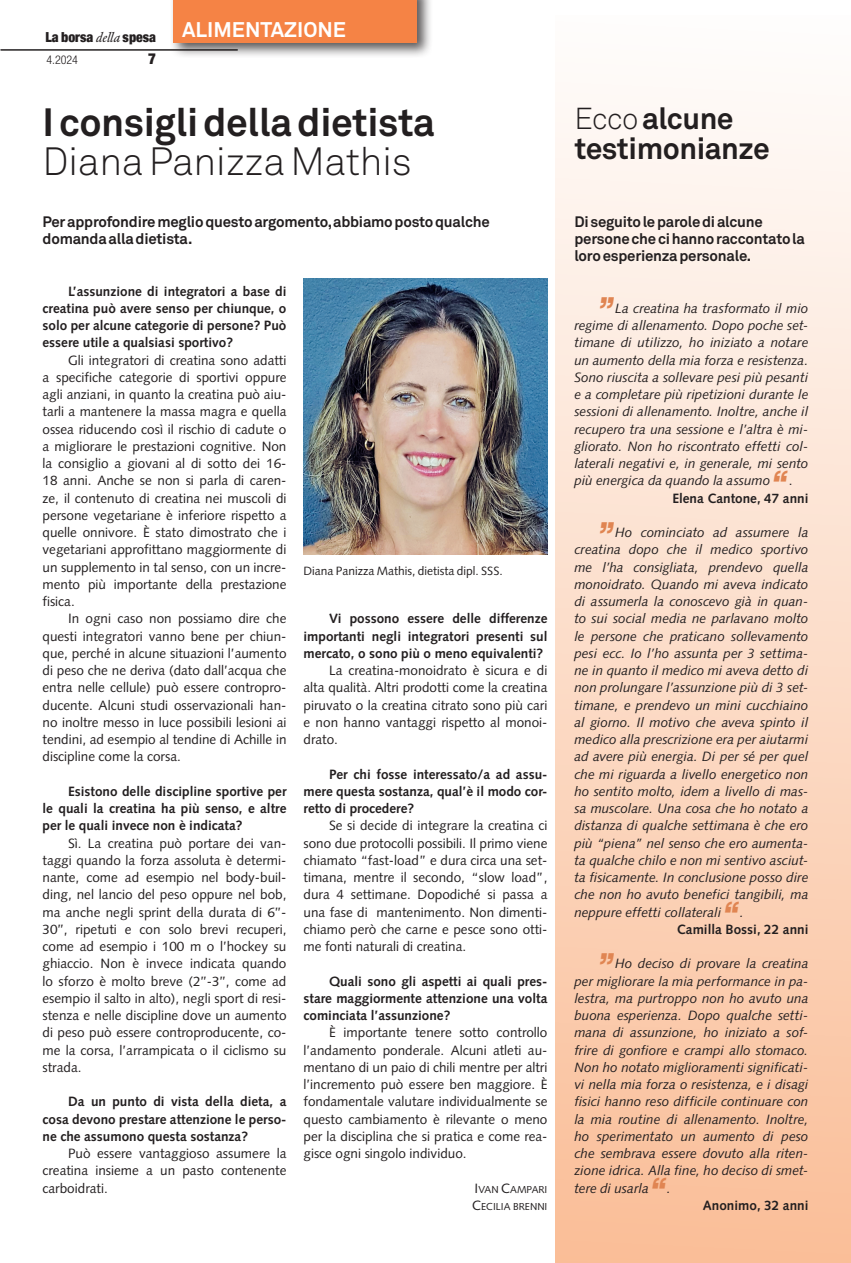
<style>
.page{position:relative;width:851px;height:1263px;background:#fff}
.page>*{position:absolute;margin:0;border:0;box-sizing:border-box;transform-origin:0 0}
._018_Titolo_28{font:700 39px "Akkurat Std";letter-spacing:-.01em;color:#231f20}
._018_Titolo_28-2{font:300 39px "Akkurat Std";letter-spacing:-.01em;color:#231f20}
._010_Testo{font:italic 700 33px "Syntax";color:#e08552}
._016_Introduzione_grande{font:700 30px/30px "Akkurat Std";letter-spacing:-.015em;color:#231f20}
._101_Titolo_Rubrica{font:700 21px "Akkurat Std";color:#fff}
._015_Introduzione_piccola{font:700 15px/17.2px "Akkurat Std";letter-spacing:-.015em;color:#231f20}
.t1{font:900 condensed 15px "Helvetica Neue";color:#231f20}
.t2{font:900 condensed 13.8px "Helvetica Neue";color:#231f20}
._010_Testo-2{font:13.5px/17.2px "Syntax";color:#231f20;text-align:justify}
._010_Testo-3{font:italic 13.5px/17.2px "Syntax";letter-spacing:-.005em;color:#231f20;text-align:justify}
._010_Testo-4{font:700 13.5px/17.2px "Syntax";color:#231f20;text-align:justify}
._021_didascalie_immagini{font:12px "Syntax";color:#231f20}
.t3{font:300 condensed 12px "Helvetica Neue";color:#231f20}
._019_Autore_articolo{font:10.2px "Syntax";color:#231f20}
.s1{font-family:"Garamond BE";font-weight:400;font-style:italic;font-stretch:normal}
.s2{font-size:13.5px}
.s3{font-weight:300}
</style>
<div class="page">
<div style="left:556px;top:15px;width:294px;height:1248px;background:linear-gradient(to bottom,#fefdfc,#fabe98)"></div>
<div style="left:169px;top:0;width:264px;height:59px;background:#231f20;opacity:.75"></div>
<div style="left:173px;top:0;width:244px;height:43px;background:#f58345"></div>
<img style="left:303px;top:278px;width:244px;height:276px">
<hr style="left:1px;top:50px;width:237px;height:1px;background:#231f20">
<p class="t2" style="left:45px;top:25px;width:112px">La borsa <span class="s1">della</span> spesa</p>
<p class="t3" style="left:46px;top:53px;width:33px">4.2024</p>
<p class="t1" style="left:148px;top:46px;width:9px">7</p>
<p class="_101_Titolo_Rubrica" style="left:182px;top:16px;width:165px">ALIMENTAZIONE</p>
<p class="_018_Titolo_28" style="left:43px;top:99px;width:394px">I consigli della dietista</p>
<p class="_018_Titolo_28-2" style="left:43px;top:139px;width:371px">Diana Panizza Mathis</p>
<p class="_015_Introduzione_piccola" style="left:43px;top:212px;width:448px">Per approfondire meglio questo argomento, abbiamo posto qualche domanda alla dietista.</p>
<p class="_010_Testo-4" style="left:43px;top:282px;width:245px;text-indent:26px">L’assunzione di integratori a base di creatina può avere senso per chiunque, o solo per alcune categorie di persone? Può essere utile a qualsiasi sportivo?</p>
<p class="_010_Testo-2" style="left:43px;top:351px;width:245px;text-indent:26px">Gli integratori di creatina sono adatti a specifiche categorie di sportivi oppure agli anziani, in quanto la creatina può aiu&shy;tarli a mantenere la massa magra e quella ossea riducendo così il rischio di cadute o a migliorare le prestazioni cognitive. Non la consiglio a giovani al di sotto dei 16- 18 anni. Anche se non si parla di caren&shy;ze, il contenuto di creatina nei muscoli di persone vegetariane è inferiore rispetto a quelle onnivore. È stato dimostrato che i vegetariani approfittano maggiormente di un supplemento in tal senso, con un incre&shy;mento più importante della prestazione fisica.</p>
<p class="_010_Testo-2" style="left:43px;top:610px;width:245px;text-indent:26px">In ogni caso non possiamo dire che questi integratori vanno bene per chiun&shy;que, perché in alcune situazioni l’aumento di peso che ne deriva (dato dall’acqua che entra nelle cellule) può essere contropro&shy;ducente. Alcuni studi osservazionali han&shy;no inoltre messo in luce possibili lesioni ai tendini, ad esempio al tendine di Achille in discipline come la corsa.</p>
<p class="_010_Testo-4" style="left:43px;top:783px;width:245px;text-indent:26px">Esistono delle discipline sportive per le quali la creatina ha più senso, e altre per le quali invece non è indicata?</p>
<p class="_010_Testo-2" style="left:43px;top:834px;width:245px;text-indent:26px">Sì. La creatina può portare dei van&shy;taggi quando la forza assoluta è determi&shy;nante, come ad esempio nel body-buil&shy;ding, nel lancio del peso oppure nel bob, ma anche negli sprint della durata di 6’’- 30’’, ripetuti e con solo brevi recuperi, come ad esempio i 100 m o l’hockey su ghiaccio. Non è invece indicata quando lo sforzo è molto breve (2’’-3’’, come ad esempio il salto in alto), negli sport di resi&shy;stenza e nelle discipline dove un aumento di peso può essere controproducente, co&shy;me la corsa, l’arrampicata o il ciclismo su strada.</p>
<p class="_010_Testo-4" style="left:43px;top:1093px;width:245px;text-indent:26px">Da un punto di vista della dieta, a cosa devono prestare attenzione le perso&shy;ne che assumono questa sostanza?</p>
<p class="_010_Testo-2" style="left:43px;top:1145px;width:245px;text-indent:26px">Può essere vantaggioso assumere la creatina insieme a un pasto contenente carboidrati.</p>
<p class="_021_didascalie_immagini" style="left:303px;top:563px;width:201px">Diana Panizza Mathis, dietista dipl. SSS.</p>
<p class="_010_Testo-4" style="left:303px;top:610px;width:245px;text-indent:26px">Vi possono essere delle differenze importanti negli integratori presenti sul mercato, o sono più o meno equivalenti?</p>
<p class="_010_Testo-2" style="left:303px;top:662px;width:245px;text-indent:26px">La creatina-monoidrato è sicura e di alta qualità. Altri prodotti come la creatina piruvato o la creatina citrato sono più cari e non hanno vantaggi rispetto al monoi&shy;drato.</p>
<p class="_010_Testo-4" style="left:303px;top:765px;width:245px;text-indent:26px">Per chi fosse interessato/a ad assu&shy;mere questa sostanza, qual’è il modo cor&shy;retto di procedere?</p>
<p class="_010_Testo-2" style="left:303px;top:817px;width:245px;text-indent:26px">Se si decide di integrare la creatina ci sono due protocolli possibili. Il primo viene chiamato “fast-load” e dura circa una set&shy;timana, mentre il secondo, “slow load”, dura 4 settimane. Dopodiché si passa a una fase di mantenimento. Non dimenti&shy;chiamo però che carne e pesce sono otti&shy;me fonti naturali di creatina.</p>
<p class="_010_Testo-4" style="left:303px;top:972px;width:245px;text-indent:26px">Quali sono gli aspetti ai quali pres&shy;stare maggiormente attenzione una volta cominciata l’assunzione?</p>
<p class="_010_Testo-2" style="left:303px;top:1024px;width:245px;text-indent:26px">È importante tenere sotto controllo l’andamento ponderale. Alcuni atleti au&shy;mentano di un paio di chili mentre per altri l’incremento può essere ben maggiore. È fondamentale valutare individualmente se questo cambiamento è rilevante o meno per la disciplina che si pratica e come rea&shy;gisce ogni singolo individuo.</p>
<p class="_019_Autore_articolo" style="left:474px;top:1183px;width:72px"><span class="s2">I</span>VAN <span class="s2">C</span>AMPARI</p>
<p class="_019_Autore_articolo" style="left:472px;top:1200px;width:75px"><span class="s2">C</span>ECI LIA BRENNI</p>
<p class="_016_Introduzione_grande" style="left:574px;top:103px;width:197px"><span class="s3">Ecco</span> alcune testimonianze</p>
<p class="_015_Introduzione_piccola" style="left:574px;top:212px;width:232px">Di seguito le parole di alcune persone che ci hanno raccontato la loro esperienza personale.</p>
<p class="_010_Testo" style="left:600px;top:294px;width:17px">“</p>
<p class="_010_Testo-3" style="left:574px;top:299px;width:235px;text-indent:41px">La creatina ha trasformato il mio regime di allenamento. Dopo poche set&shy;timane di utilizzo, ho iniziato a notare un aumento della mia forza e resistenza.<br>Sono riuscita a sollevare pesi più pesanti e a completare più ripetizioni durante le sessioni di allenamento. Inoltre, anche il recupero tra una sessione e l’altra è mi&shy;gliorato. Non ho riscontrato effetti col&shy;laterali negativi e, in generale, mi sento più energica da quando la assumo</p>
<p class="_010_Testo" style="left:773px;top:467px;width:17px">”</p>
<p class="_010_Testo-2" style="left:788px;top:472px;width:5px">.</p>
<p class="_010_Testo-4" style="left:672px;top:489px;width:137px">Elena Cantone, 47 anni</p>
<p class="_010_Testo" style="left:600px;top:519px;width:17px">“</p>
<p class="_010_Testo-3" style="left:574px;top:524px;width:235px;text-indent:41px">Ho cominciato ad assumere la creatina dopo che il medico sportivo me l’ha consigliata, prendevo quella monoidrato. Quando mi aveva indicato di assumerla la conoscevo già in quan&shy;to sui social media ne parlavano molto le persone che praticano sollevamento pesi ecc. Io l’ho assunta per 3 settima&shy;ne in quanto il medico mi aveva detto di non prolungare l’assunzione più di 3 set&shy;timane, e prendevo un mini cucchiaino al giorno. Il motivo che aveva spinto il medico alla prescrizione era per aiutarmi ad avere più energia. Di per sé per quel che mi riguarda a livello energetico non ho sentito molto, idem a livello di mas&shy;sa muscolare. Una cosa che ho notato a distanza di qualche settimana è che ero più “piena” nel senso che ero aumenta&shy;ta qualche chilo e non mi sentivo asciut&shy;ta fisicamente. In conclusione posso dire che non ho avuto benefici tangibili, ma neppure effetti collaterali</p>
<p class="_010_Testo" style="left:724px;top:898px;width:17px">”</p>
<p class="_010_Testo-3" style="left:739px;top:903px;width:5px">.</p>
<p class="_010_Testo-4" style="left:676px;top:921px;width:133px">Camilla Bossi, 22 anni</p>
<p class="_010_Testo" style="left:600px;top:950px;width:17px">“</p>
<p class="_010_Testo-3" style="left:574px;top:955px;width:235px;text-indent:41px">Ho deciso di provare la creatina per migliorare la mia performance in pa&shy;lestra, ma purtroppo non ho avuto una buona esperienza. Dopo qualche setti&shy;mana di assunzione, ho iniziato a sof&shy;frire di gonfiore e crampi allo stomaco.<br>Non ho notato miglioramenti significati&shy;vi nella mia forza o resistenza, e i disagi fisici hanno reso difficile continuare con la mia routine di allenamento. Inoltre, ho sperimentato un aumento di peso che sembrava essere dovuto alla riten&shy;zione idrica. Alla fine, ho deciso di smet&shy;tere di usarla</p>
<p class="_010_Testo" style="left:652px;top:1174px;width:17px">”</p>
<p class="_010_Testo-3" style="left:667px;top:1179px;width:5px">.</p>
<p class="_010_Testo-4" style="left:702px;top:1197px;width:107px">Anonimo, 32 anni</p>
</div>
